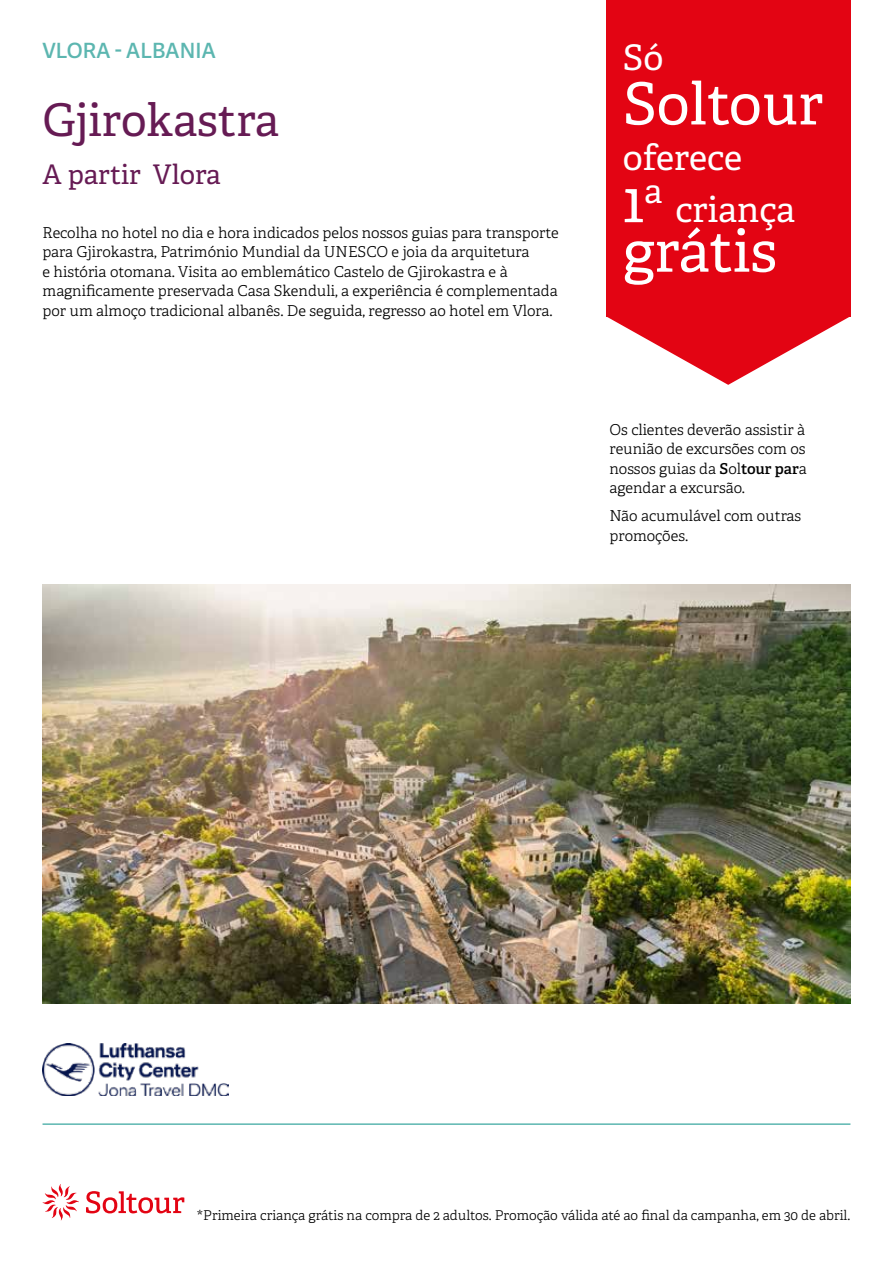
<style>
.page{position:relative;width:893px;height:1263px;background:#fff}
.page>*{position:absolute;margin:0;border:0;box-sizing:border-box;transform-origin:0 0}
.t1{font:58.05px "Adelle";color:#fff}
.t2{font:45px "Adelle";color:#661b54}
.t3{font:35.25px "Adelle";color:#fff}
.t4{font:27px "Adelle";color:#661b54}
.t5{font:600 21px "Adelle Sans";color:#5cb6b0}
.t6{font:300 15px/19.5px "Adelle";color:#000}
.t7{font:300 13.5px "Adelle";color:#000}
.s1{font-weight:600}
</style>
<div class="page">
<svg style="left:42px;top:1184px;width:142px;height:36px"></svg>
<img style="left:43px;top:585px;width:807px;height:418px">
<hr style="left:43px;top:1123px;width:807px;height:2px;background:#5cb6b0">
<img style="left:43px;top:1044px;width:186px;height:52px">
<div style="left:606px;top:0;width:244px;height:316px;background:#e30413"></div>
<svg style="left:606px;top:316px;width:244px;height:69px"></svg>
<h3 class="t5" style="left:43px;top:36px;width:175px">VLORA - ALBANIA</h3>
<h3 class="t3" style="left:623px;top:36px;width:42px">Só</h3>
<h1 class="t1" style="left:623px;top:68px;width:202px">Soltour</h1>
<h3 class="t3" style="left:623px;top:135px;width:120px">oferece</h3>
<h1 class="t1" style="left:623px;top:166px;width:41px">1<sup>a</sup></h1>
<h3 class="t3" style="left:675px;top:188px;width:121px">criança</h3>
<h1 class="t1" style="left:623px;top:215px;width:156px">grátis</h1>
<h2 class="t2" style="left:43px;top:92px;width:238px">Gjirokastra</h2>
<h3 class="t4" style="left:43px;top:157px;width:180px">A partir Vlora</h3>
<p class="t6" style="left:43px;top:223px;width:518px">Recolha no hotel no dia e hora indicados pelos nossos guias para transporte para Gjirokastra, Património Mundial da UNESCO e joia da arquitetura<br>e história otomana. Visita ao emblemático Castelo de Gjirokastra e à magnificamente preservada Casa Skenduli, a experiência é complementada por um almoço tradicional albanês. De seguida, regresso ao hotel em Vlora.</p>
<p class="t6" style="left:609px;top:420px;width:199px;text-align:justify">Os clientes deverão assistir à reunião de excursões com os nossos guias da <span class="s1">S</span>ol<span class="s1">tour par</span>a agendar a excursão.</p>
<p class="t6" style="left:609px;top:506px;width:193px">Não acumulável com outras promoções.</p>
<p class="t7" style="left:197px;top:1207px;width:655px">*Primeira criança grátis na compra de 2 adultos. Promoção válida até ao final da campanha, em 30 de abril.</p>
</div>
